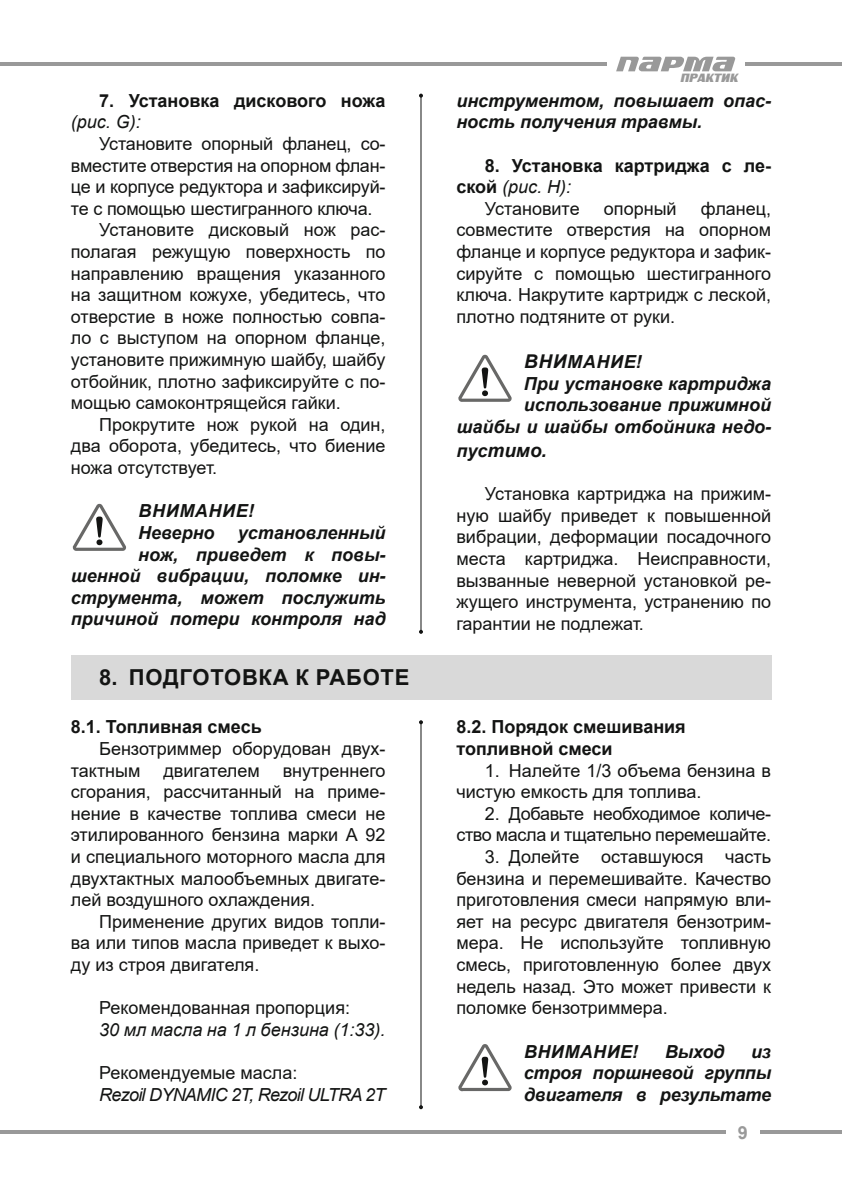
<style>
.page{position:relative;width:842px;height:1191px;background:#fff}
.page>*{position:absolute;margin:0;border:0;box-sizing:border-box;transform-origin:0 0}
.t1{font:700 22px "Arial";letter-spacing:.035em;color:#131413}
.t2{font:italic 700 19px "Arial";color:#131413}
.t3{font:18px/21.6px "Arial";color:#131413;text-align:justify}
.t4{font:italic 700 18px/21.6px "Arial";color:#131413;text-align:right}
.t5{font:700 18px/21.6px "Arial";color:#131413}
.t6{font:18px/21.6px "Arial";letter-spacing:-.02em;color:#131413;text-align:right}
.t7{font:italic 18px "Arial";letter-spacing:-.04em;color:#131413}
.t8{font:italic 18px "Arial";color:#131413}
.t9{font:italic 700 18px/21.6px "Arial";letter-spacing:.035em;color:#131413}
.t10{font:italic 700 18px "Arial";letter-spacing:.025em;color:#131413}
.t11{font:700 18px "Arial";color:#999}
.t12{font:italic 12px "Black Grotesk C";color:#999}
.s1{font-weight:700;font-style:normal}
.s2{font-size:19px}
.s3{font-size:18px}
</style>
<div class="page">
<hr style="left:0;top:1130px;width:726px;height:4px;background:#999">
<hr style="left:0;top:62px;width:607px;height:4px;background:#999">
<hr style="left:761px;top:1130px;width:81px;height:4px;background:#999">
<hr style="left:746px;top:62px;width:96px;height:4px;background:#999">
<svg style="left:616px;top:57px;width:119px;height:14px"></svg>
<div style="left:71px;top:655px;width:700px;height:44px;background:#d9d9d9"></div>
<svg style="left:73px;top:504px;width:53px;height:47px"></svg>
<svg style="left:458px;top:355px;width:54px;height:47px"></svg>
<hr style="left:420px;top:96px;width:1px;height:536px;background:#131413">
<svg style="left:419px;top:94px;width:4px;height:4px"></svg>
<svg style="left:419px;top:630px;width:4px;height:4px"></svg>
<hr style="left:420px;top:722px;width:1px;height:385px;background:#131413">
<svg style="left:419px;top:720px;width:4px;height:4px"></svg>
<svg style="left:419px;top:1105px;width:4px;height:4px"></svg>
<svg style="left:458px;top:1044px;width:54px;height:47px"></svg>
<p class="t5" style="left:99px;top:90px;width:288px">7. Установка дискового ножа</p>
<p class="t7" style="left:71px;top:110px;width:72px">(рис. G):</p>
<p class="t3" style="left:99px;top:133px;width:288px">Установите опорный фланец, со-</p>
<p class="t3" style="left:71px;top:154px;width:316px">вместите отверстия на опорном флан-</p>
<p class="t3" style="left:71px;top:176px;width:316px">це и корпусе редуктора и зафиксируй-</p>
<p class="t3" style="left:71px;top:197px;width:303px">те с помощью шестигранного ключа.</p>
<p class="t3" style="left:99px;top:219px;width:288px">Установите дисковый нож рас-</p>
<p class="t3" style="left:71px;top:241px;width:316px">полагая режущую поверхность по</p>
<p class="t3" style="left:71px;top:262px;width:316px">направлению вращения указанного</p>
<p class="t3" style="left:71px;top:284px;width:316px">на защитном кожухе, убедитесь, что</p>
<p class="t3" style="left:71px;top:305px;width:316px">отверстие в ноже полностью совпа-</p>
<p class="t3" style="left:71px;top:327px;width:316px">ло с выступом на опорном фланце,</p>
<p class="t3" style="left:71px;top:349px;width:316px">установите прижимную шайбу, шайбу</p>
<p class="t3" style="left:71px;top:370px;width:316px">отбойник, плотно зафиксируйте с по-</p>
<p class="t3" style="left:71px;top:392px;width:271px">мощью самоконтрящейся гайки.</p>
<p class="t3" style="left:99px;top:413px;width:288px">Прокрутите нож рукой на один,</p>
<p class="t3" style="left:71px;top:435px;width:316px">два оборота, убедитесь, что биение</p>
<p class="t3" style="left:71px;top:457px;width:148px">ножа отсутствует.</p>
<p class="t9" style="left:138px;top:501px;width:117px">ВНИМАНИЕ!<br>Неверно</p>
<p class="t4" style="left:71px;top:522px;width:316px">установленный<br>нож, приведет к повы&shy;шенной вибрации, поломке ин&shy;струмента, может послужить причиной потери контроля над</p>
<p class="t1" style="left:99px;top:662px;width:312px">8. ПОДГОТОВКА К РАБОТЕ</p>
<p class="t5" style="left:71px;top:716px;width:192px">8.1. Топливная смесь</p>
<p class="t3" style="left:71px;top:737px;width:316px;text-indent:28px">Бензотриммер оборудован двух&shy;тактным</p>
<p class="t3" style="left:71px;top:759px;width:316px;text-indent:212px">внутреннего сгорания, рассчитанный на приме&shy;нение в качестве топлива смеси не этилированного бензина марки А 92 и специального моторного масла для двухтактных малообъемных двигате&shy;лей воздушного охлаждения.</p>
<p class="t3" style="left:71px;top:910px;width:316px;text-indent:28px">Применение других видов топли&shy;ва или типов масла приведет к выхо&shy;ду из строя двигателя.</p>
<p class="t3" style="left:99px;top:997px;width:252px">Рекомендованная пропорция:</p>
<p class="t8" style="left:99px;top:1018px;width:288px">30 мл масла на 1 л бензина (1:33).</p>
<p class="t3" style="left:99px;top:1061px;width:200px">Рекомендуемые масла:</p>
<p class="t7" style="left:99px;top:1082px;width:288px">Rezoil DYNAMIC 2T, Rezoil ULTRA 2T</p>
<p class="t3" style="left:163px;top:759px;width:98px">двигателем</p>
<p class="t12" style="left:680px;top:71px;width:59px">ПРАKТИK</p>
<p class="t4" style="left:456px;top:90px;width:316px;text-align:left">инструментом, повышает опас&shy;ность получения травмы.</p>
<p class="t5" style="left:485px;top:155px;width:288px">8. Установка картриджа с ле-</p>
<p class="t7" style="left:456px;top:175px;width:116px"><span class="s1">ской</span> (рис. H):</p>
<p class="t3" style="left:485px;top:197px;width:96px">Установите</p>
<p class="t3" style="left:604px;top:197px;width:74px">опорный</p>
<p class="t3" style="left:456px;top:197px;width:316px;text-indent:244px">фланец, совместите отверстия на опорном фланце и корпусе редуктора и зафик&shy;сируйте с помощью шестигранного ключа. Накрутите картридж с леской, плотно подтяните от руки.</p>
<p class="t4" style="left:524px;top:352px;width:119px"><span class="s2">ВНИ</span>МАНИЕ!</p>
<p class="t4" style="left:524px;top:373px;width:249px">При установке картриджа</p>
<p class="t4" style="left:524px;top:395px;width:249px">использование прижимной</p>
<p class="t4" style="left:456px;top:416px;width:316px">шайбы и шайбы отбойника недо-</p>
<p class="t2" style="left:456px;top:437px;width:92px"><span class="s3">пус</span>тимо.</p>
<p class="t3" style="left:456px;top:483px;width:316px;text-indent:28px">Установка картриджа на прижим&shy;ную шайбу приведет к повышенной вибрации, деформации посадочного места картриджа. Неисправности, вызванные неверной установкой ре&shy;жущего инструмента, устранению по гарантии не подлежат.</p>
<p class="t5" style="left:456px;top:716px;width:231px">8.2. Порядок смешивания топливной смеси</p>
<p class="t3" style="left:456px;top:759px;width:316px;text-indent:28px">1. Налейте 1/3 объема бензина в чистую емкость для топлива.</p>
<p class="t6" style="left:456px;top:802px;width:316px">2. Добавьте необходимое количе&shy;ство масла и тщательно перемешайте.</p>
<p class="t3" style="left:456px;top:845px;width:316px;text-indent:28px">3. Долейте оставшуюся часть бензина и перемешивайте. Качество приготовления смеси напрямую вли&shy;яет на ресурс двигателя бензотрим&shy;мера. Не используйте топливную смесь, приготовленную более двух недель назад. Это может привести к поломке бензотриммера.</p>
<p class="t10" style="left:524px;top:1039px;width:116px">ВНИМАНИЕ!</p>
<p class="t4" style="left:665px;top:1041px;width:61px">Выход</p>
<p class="t4" style="left:524px;top:1041px;width:249px;text-align:justify;text-indent:227px">из строя поршневой группы двигателя в результате</p>
<p class="t11" style="left:738px;top:1119px;width:12px">9</p>
</div>
